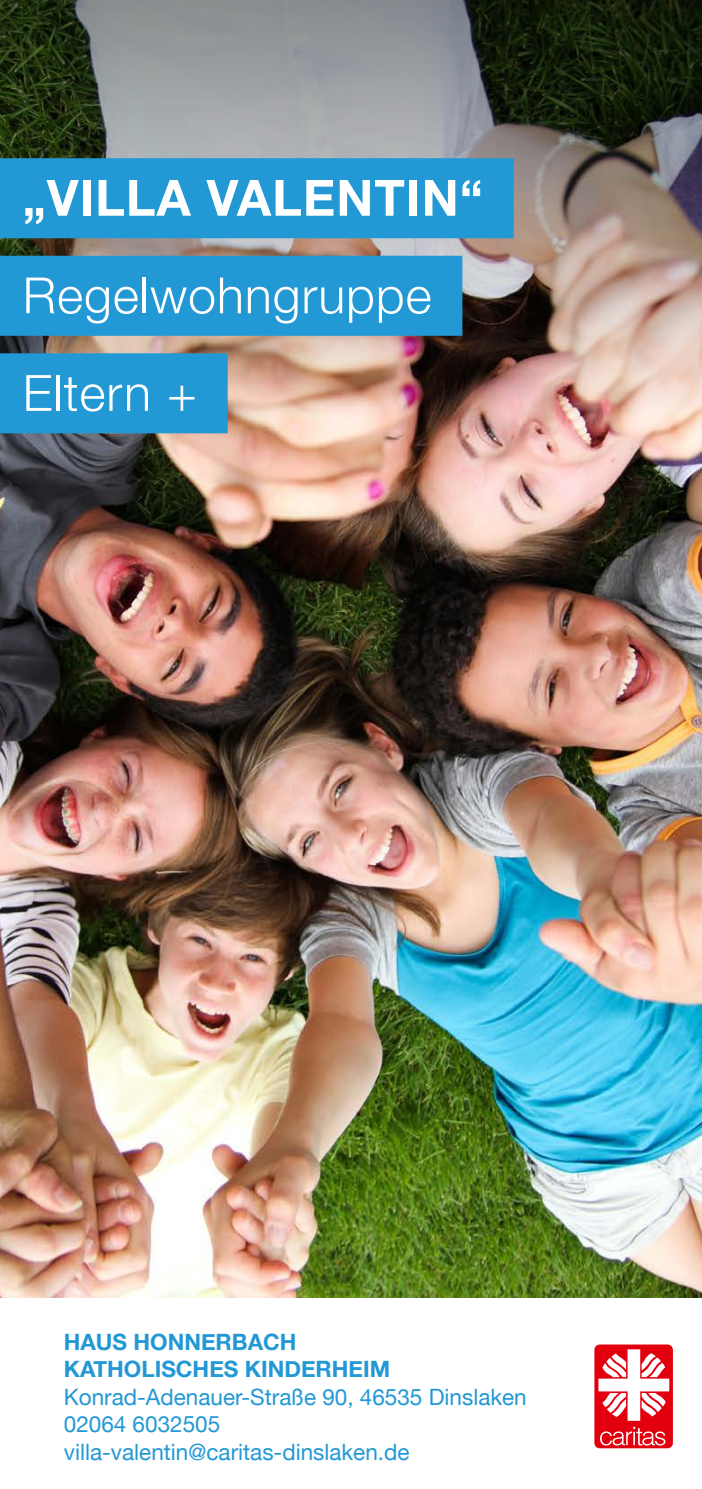
<style>
.page{position:relative;width:702px;height:1489px;background:#fff}
.page>*{position:absolute;margin:0;border:0;box-sizing:border-box;transform-origin:0 0}
.t1{font:300 50px/97.5px "Helvetica Neue";letter-spacing:.02em;color:#fff}
.t2{font:700 50px "Helvetica Neue";letter-spacing:.02em;color:#fff}
.t3{font:22.5px/27.5px "Helvetica Neue";color:#2298d5}
.t4{font:700 22.5px/27.5px "Helvetica Neue";color:#2298d5}
</style>
<div class="page">
<img style="left:0;top:465px;width:702px;height:833px">
<img style="left:0;top:0;width:702px;height:465px">
<div style="left:594px;top:1344px;width:79px;height:104px;background:#e3000e;border-radius:5px"></div>
<svg style="left:598px;top:1349px;width:71px;height:96px"></svg>
<div style="left:0;top:158px;width:513px;height:80px;background:#2298d5"></div>
<div style="left:0;top:256px;width:462px;height:80px;background:#2298d5"></div>
<div style="left:0;top:353px;width:228px;height:80px;background:#2298d5"></div>
<h1 class="t2" style="left:23px;top:159px;width:461px">„VILLA VALENTIN“</h1>
<h1 class="t1" style="left:23px;top:243px;width:410px">Regelwohngruppe<br>Eltern +</h1>
<p class="t4" style="left:64px;top:1328px;width:328px">HAUS HONNERBACH<br>KATHOLISCHES KINDERHEIM</p>
<p class="t3" style="left:64px;top:1384px;width:464px">Konrad-Adenauer-Straße 90, 46535 Dinslaken<br>02064 6032505 villa-valentin@caritas-dinslaken.de</p>
</div>
